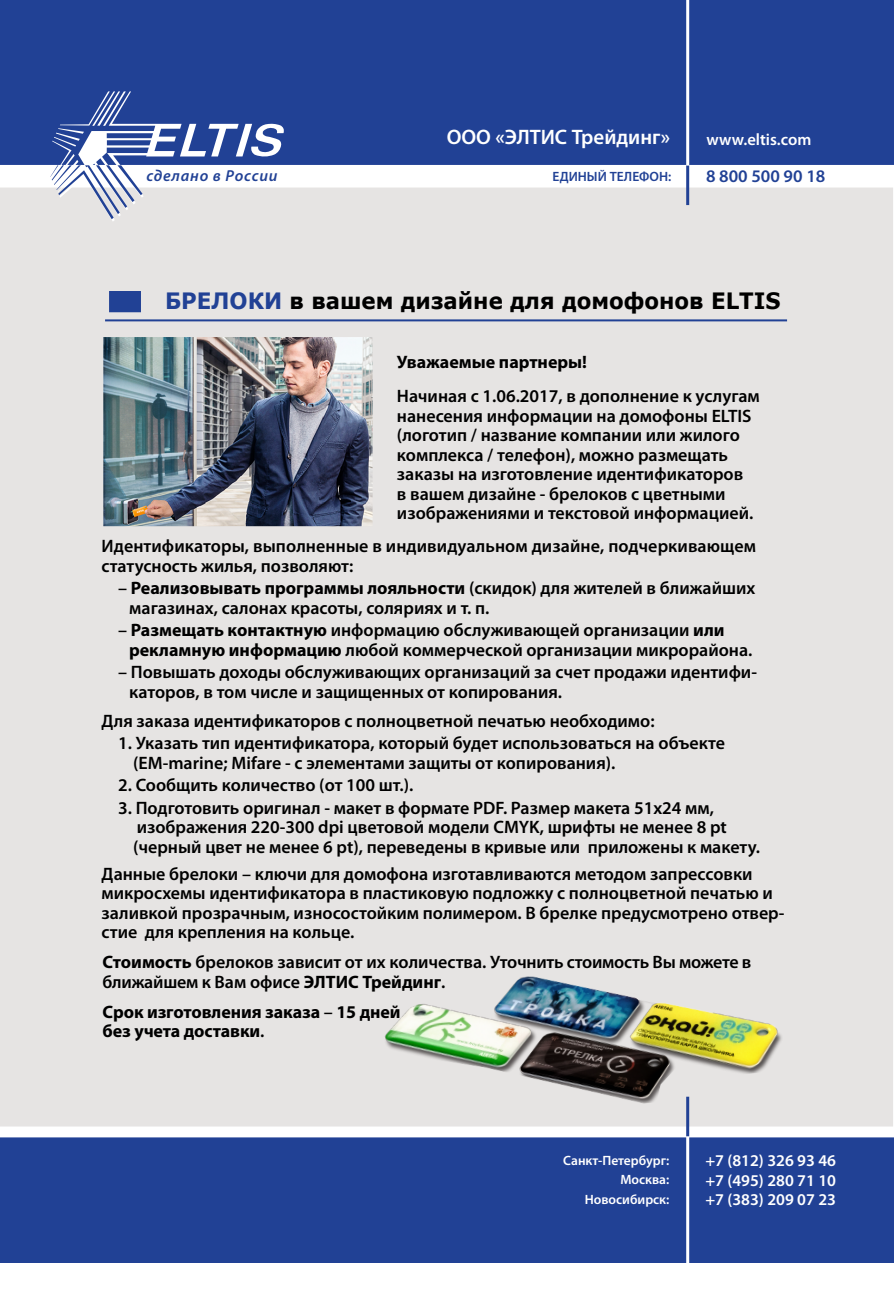
<style>
.page{position:relative;width:894px;height:1302px;background:#fff}
.page>*{position:absolute;margin:0;border:0;box-sizing:border-box;transform-origin:0 0}
.t1{font:700 22.5px "Verdana";color:#000;scale:.95 1}
.t2{font:600 21px "Myriad Pro";color:#fff}
.t3{font:600 18px/19.5px "Myriad Pro";color:#000}
.t4{font:700 18px/19.5px "Myriad Pro";letter-spacing:-.005em;color:#000}
.t5{font:600 17.7px "Myriad Pro";color:#214195}
.t6{font:600 16.5px/19.5px "Myriad Pro";color:#fff;text-align:justify}
.t7{font:italic 600 15.9px "Myriad Pro";letter-spacing:.05em;color:#214195}
.t8{font:600 13.5px/19.5px "Myriad Pro";color:#fff;text-align:right}
.t9{font:600 13.5px "Myriad Pro";color:#214195}
.s1{color:#214195}
.s2{font-weight:700}
.s3{font-weight:600}
</style>
<div class="page">
<div style="left:0;top:188px;width:893px;height:938px;background:#e6e4e3"></div>
<div style="left:0;top:0;width:894px;height:165px;background:#214195"></div>
<svg style="left:685px;top:0;width:6px;height:206px"></svg>
<svg style="left:50px;top:91px;width:234px;height:130px"></svg>
<div style="left:0;top:1137px;width:894px;height:126px;background:#214195"></div>
<svg style="left:685px;top:1137px;width:6px;height:126px"></svg>
<hr style="left:105px;top:319px;width:682px;height:2px;background:#214195">
<div style="left:109px;top:291px;width:32px;height:21px;background:#214195"></div>
<img style="left:368px;top:976px;width:433px;height:161px">
<img style="left:104px;top:337px;width:269px;height:189px">
<p class="t7" style="left:146px;top:166px;width:133px">сделано в России</p>
<p class="t2" style="left:447px;top:125px;width:225px">ООО «ЭЛТИС Трейдинг»</p>
<p class="t6" style="left:706px;top:129px;width:106px">www.eltis.com</p>
<p class="t9" style="left:552px;top:169px;width:120px">ЕДИНЫЙ ТЕЛЕФОН:</p>
<p class="t5" style="left:706px;top:167px;width:121px">8 800 500 90 18</p>
<p class="t1" style="left:165px;top:286px;width:649px"><span class="s1">БРЕЛОКИ</span> в вашем дизайне для домофонов ELTIS</p>
<p class="t4" style="left:397px;top:352px;width:192px">Уважаемые партнеры!</p>
<p class="t3" style="left:397px;top:387px;width:364px">Начиная с 1.06.2017, в дополнение к услугам нанесения информации на домофоны ELTIS (логотип / название компании или жилого комплекса / телефон), можно размещать заказы на изготовление идентификаторов<br>в вашем дизайне - брелоков с цветными изображениями и текстовой информацией.</p>
<p class="t3" style="left:102px;top:537px;width:656px">Идентификаторы, выполненные в индивидуальном дизайне, подчеркивающем статусность жилья, позволяют:</p>
<p class="t3" style="left:129px;top:579px;width:628px;text-indent:-11px">– <span class="s2">Реализовывать программы лояльности</span> (скидок) для жителей в ближайших магазинах, салонах красоты, соляриях и т. п.</p>
<p class="t3" style="left:129px;top:621px;width:625px;text-indent:-11px">– <span class="s2">Размещать контактную</span> информацию обслуживающей организации <span class="s2">или рекламную информацию</span> любой коммерческой организации микрорайона.</p>
<p class="t3" style="left:129px;top:663px;width:629px;text-indent:-11px">– Повышать доходы обслуживающих организаций за счет продажи идентифи&shy;каторов, в том числе и защищенных от копирования.</p>
<p class="t3" style="left:102px;top:711px;width:554px">Для заказа идентификаторов с полноцветной печатью необходимо:</p>
<p class="t3" style="left:133px;top:733px;width:593px;text-indent:-15px">1. Указать тип идентификатора, который будет использоваться на объекте (EM-marine; Mifare - с элементами защиты от копирования).</p>
<p class="t3" style="left:118px;top:775px;width:297px">2. Сообщить количество (от 100 шт.).</p>
<p class="t3" style="left:133px;top:798px;width:628px;text-indent:-15px">3. Подготовить оригинал - макет в формате PDF. Размер макета 51х24 мм, изображения 220-300 dpi цветовой модели CMYK, шрифты не менее 8 pt (черный цвет не менее 6 pt), переведены в кривые или приложены к макету.</p>
<p class="t3" style="left:102px;top:864px;width:684px">Данные брелоки – ключи для домофона изготавливаются методом запрессовки микросхемы идентификатора в пластиковую подложку с полноцветной печатью и заливкой прозрачным, износостойким полимером. В брелке предусмотрено отвер&shy;стие для крепления на кольце.</p>
<p class="t3" style="left:103px;top:953px;width:650px"><span class="s2">Стоимость</span> брелоков зависит от их количества. Уточнить стоимость Вы можете в ближайшем к Вам офисе <span class="s2">ЭЛТИС Трейдинг</span>.</p>
<p class="t4" style="left:103px;top:1002px;width:300px">Срок изготовления заказа <span class="s3">–</span> 15 дней без учета доставки<span class="s3">.</span></p>
<p class="t8" style="left:563px;top:1151px;width:108px">Санкт-Петербург:<br>Москва:<br>Новосибирск:</p>
<p class="t6" style="left:705px;top:1151px;width:132px">+7 (812) 326 93 46 +7 (495) 280 71 10 +7 (383) 209 07 23</p>
</div>
